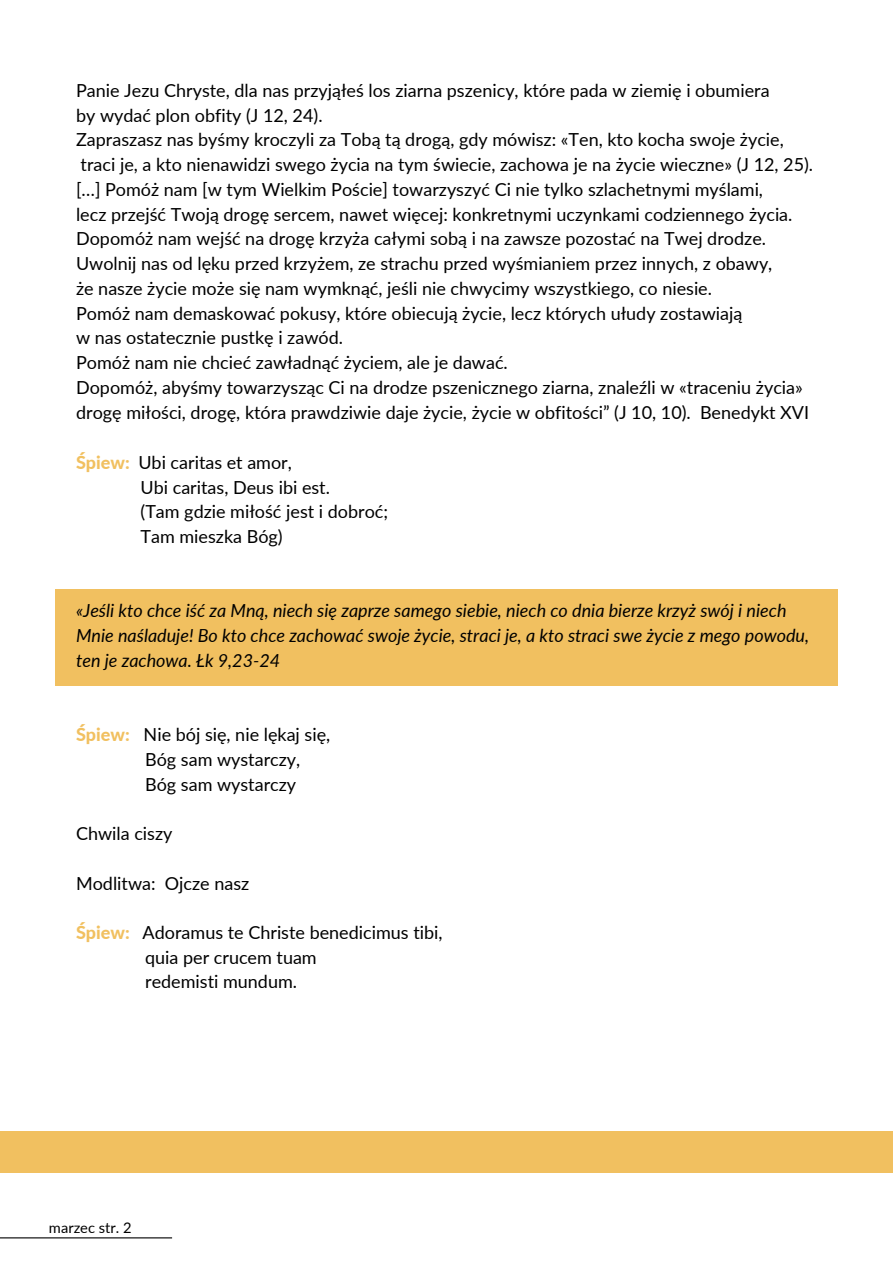
<style>
.page{position:relative;width:893px;height:1264px;background:#fff}
.page>*{position:absolute;margin:0;border:0;box-sizing:border-box;transform-origin:0 0}
.t1{font:18px/24.8px "Lato";color:#000}
.t2{font:italic 18px/24.8px "Lato";color:#000}
.t3{font:14.7px "Lato";color:#000}
.s1{font-weight:800;color:#f1c060}
</style>
<div class="page">
<div style="left:0;top:1131px;width:892px;height:42px;background:#f1c060"></div>
<div style="left:55px;top:589px;width:782px;height:96px;background:#f1c060"></div>
<hr style="left:0;top:1237px;width:172px;height:1px;background:#000">
<p class="t1" style="left:76px;top:77px;width:738px">Panie Jezu Chryste, dla nas przyjąłeś los ziarna pszenicy, które pada w ziemię i obumiera<br>by wydać plon obfity (J 12, 24).<br>Zapraszasz nas byśmy kroczyli za Tobą tą drogą, gdy mówisz: «Ten, kto kocha swoje życie, traci je, a kto nienawidzi swego życia na tym świecie, zachowa je na życie wieczne» (J 12, 25). […] Pomóż nam [w tym Wielkim Poście] towarzyszyć Ci nie tylko szlachetnymi myślami,<br>lecz przejść Twoją drogę sercem, nawet więcej: konkretnymi uczynkami codziennego życia.<br>Dopomóż nam wejść na drogę krzyża całymi sobą i na zawsze pozostać na Twej drodze.<br>Uwolnij nas od lęku przed krzyżem, ze strachu przed wyśmianiem przez innych, z obawy,<br>że nasze życie może się nam wymknąć, jeśli nie chwycimy wszystkiego, co niesie.<br>Pomóż nam demaskować pokusy, które obiecują życie, lecz których ułudy zostawiają<br>w nas ostatecznie pustkę i zawód.<br>Pomóż nam nie chcieć zawładnąć życiem, ale je dawać.<br>Dopomóż, abyśmy towarzysząc Ci na drodze pszenicznego ziarna, znaleźli w «traceniu życia» drogę miłości, drogę, która prawdziwie daje życie, życie w obfitości” (J 10, 10). Benedykt XVI</p>
<p class="t1" style="left:140px;top:449px;width:249px;text-indent:-64px"><span class="s1">Śpiew:</span> Ubi caritas et amor,<br>Ubi caritas, Deus ibi est.<br>(Tam gdzie miłość jest i dobroć;<br>Tam mieszka Bóg)</p>
<p class="t2" style="left:76px;top:598px;width:734px">«Jeśli kto chce iść za Mną, niech się zaprze samego siebie, niech co dnia bierze krzyż swój i niech<br>Mnie naśladuje! Bo kto chce zachować swoje życie, straci je, a kto straci swe życie z mego powodu, ten je zachowa. Łk 9,23-24</p>
<p class="t1" style="left:145px;top:721px;width:186px;text-indent:-69px"><span class="s1">Śpiew:</span> Nie bój się, nie lękaj się,<br>Bóg sam wystarczy,<br>Bóg sam wystarczy</p>
<p class="t1" style="left:76px;top:820px;width:98px">Chwila ciszy</p>
<p class="t1" style="left:76px;top:870px;width:175px">Modlitwa: Ojcze nasz</p>
<p class="t1" style="left:145px;top:919px;width:299px;text-indent:-69px"><span class="s1">Śpiew:</span> Adoramus te Christe benedicimus tibi, quia per crucem tuam<br>redemisti mundum.</p>
<p class="t3" style="left:49px;top:1218px;width:84px">marzec str. 2</p>
</div>
